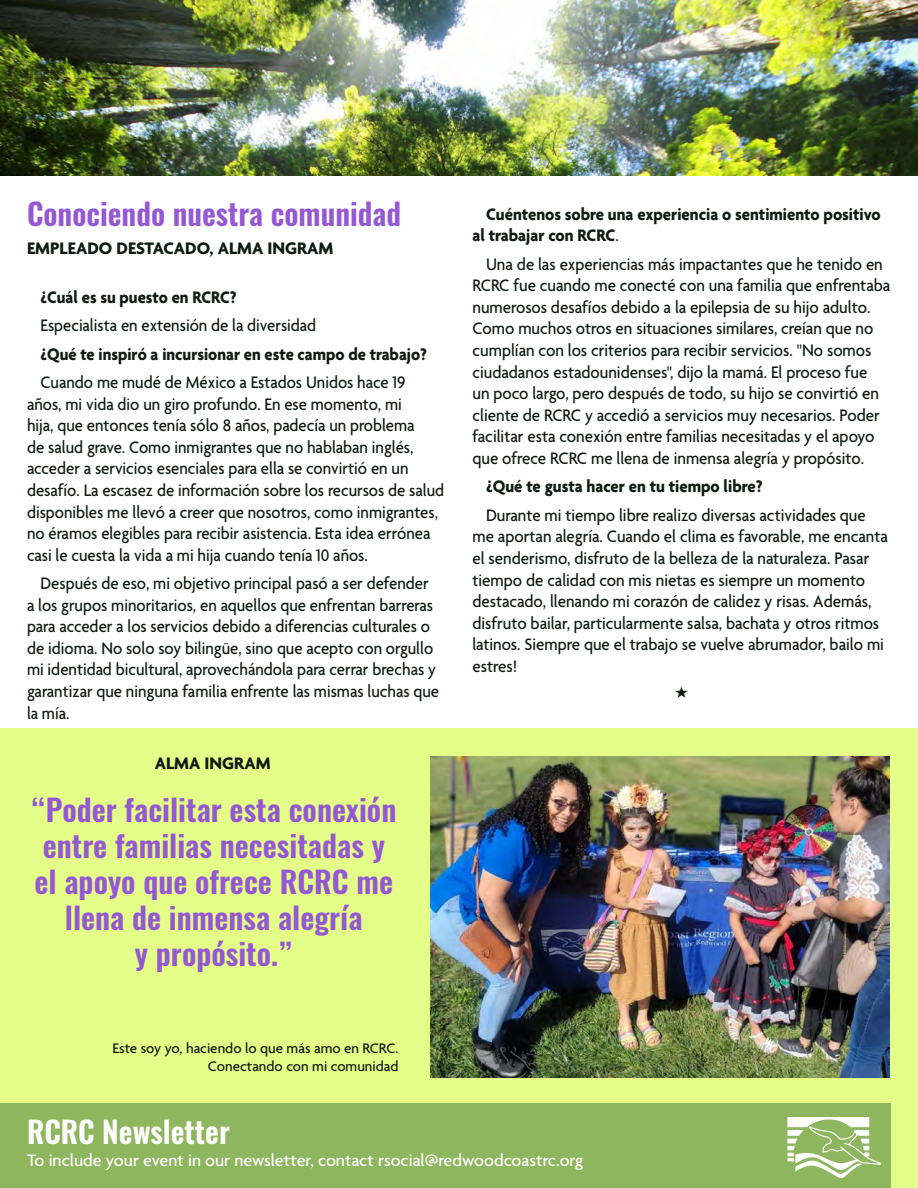
<style>
.page{position:relative;width:918px;height:1188px;background:#fff}
.page>*{position:absolute;margin:0;border:0;box-sizing:border-box;transform-origin:0 0}
.t1{font:600 30px/36px "Oswald";color:#9558d3;text-align:center}
.t2{font:600 30px "Oswald";color:#fff}
.t3{font:500 18px/21.6px "Agenda";color:#111913;scale:.94 1}
.t4{font:500 18px/21.6px "Agenda";color:#111913;scale:.93 1}
.t5{font:700 18px/21.6px "Agenda";color:#111913;scale:.94 1}
.t6{font:700 18px "Agenda";color:#111913;scale:.93 1}
.t7{font:500 18px "Agenda";color:#fff}
.t8{font:700 18px "Agenda";color:#111913}
.t9{font:500 15px/18px "Agenda";color:#111913;text-align:right}
.s1{font-weight:500}
</style>
<div class="page">
<img style="left:0;top:0;width:918px;height:176px">
<div style="left:0;top:728px;width:918px;height:460px;background:#e4fd89"></div>
<img style="left:430px;top:756px;width:460px;height:322px">
<div style="left:0;top:1104px;width:891px;height:84px;background:#8eb65e"></div>
<svg style="left:787px;top:1117px;width:94px;height:61px"></svg>
<h1 class="t1" style="left:27px;top:197px;width:376px">Conociendo nuestra comunidad</h1>
<p class="t8" style="left:27px;top:239px;width:308px">EMPLEADO DESTACADO, ALMA INGRAM</p>
<p class="t6" style="left:40px;top:287px;width:212px">¿Cuál es su puesto en RCRC?</p>
<p class="t4" style="left:40px;top:316px;width:298px">Especialista en extensión de la diversidad</p>
<p class="t6" style="left:40px;top:344px;width:417px">¿Qué te inspiró a incursionar en este campo de trabajo?</p>
<p class="t4" style="left:27px;top:372px;width:450px;text-indent:13px">Cuando me mudé de México a Estados Unidos hace 19 años, mi vida dio un giro profundo. En ese momento, mi<br>hija, que entonces tenía sólo 8 años, padecía un problema<br>de salud grave. Como inmigrantes que no hablaban inglés, acceder a servicios esenciales para ella se convirtió en un desafío. La escasez de información sobre los recursos de salud disponibles me llevó a creer que nosotros, como inmigrantes, no éramos elegibles para recibir asistencia. Esta idea errónea casi le cuesta la vida a mi hija cuando tenía 10 años.</p>
<p class="t4" style="left:27px;top:574px;width:445px;text-indent:13px">Después de eso, mi objetivo principal pasó a ser defender a los grupos minoritarios, en aquellos que enfrentan barreras para acceder a los servicios debido a diferencias culturales o de idioma. No solo soy bilingüe, sino que acepto con orgullo mi identidad bicultural, aprovechándola para cerrar brechas y garantizar que ninguna familia enfrente las mismas luchas que la mía.</p>
<p class="t8" style="left:155px;top:754px;width:117px">ALMA INGRAM</p>
<h1 class="t1" style="left:31px;top:793px;width:367px">“Poder facilitar esta conexión entre familias necesitadas y el apoyo que ofrece RCRC me llena de inmensa alegría<br>y propósito.”</h1>
<p class="t9" style="left:112px;top:1040px;width:288px">Este soy yo, haciendo lo que más amo en RCRC.<br>Conectando con mi comunidad</p>
<p class="t5" style="left:472px;top:204px;width:436px;text-indent:14px">Cuéntenos sobre una experiencia o sentimiento positivo al trabajar con RCRC<span class="s1">.</span></p>
<p class="t3" style="left:472px;top:254px;width:446px;text-indent:14px">Una de las experiencias más impactantes que he tenido en RCRC fue cuando me conecté con una familia que enfrentaba numerosos desafíos debido a la epilepsia de su hijo adulto.<br>Como muchos otros en situaciones similares, creían que no cumplían con los criterios para recibir servicios. "No somos ciudadanos estadounidenses", dijo la mamá. El proceso fue<br>un poco largo, pero después de todo, su hijo se convirtió en cliente de RCRC y accedió a servicios muy necesarios. Poder facilitar esta conexión entre familias necesitadas y el apoyo que ofrece RCRC me llena de inmensa alegría y propósito.</p>
<p class="t5" style="left:486px;top:477px;width:296px">¿Qué te gusta hacer en tu tiempo libre?</p>
<p class="t3" style="left:472px;top:505px;width:443px;text-indent:14px">Durante mi tiempo libre realizo diversas actividades que me aportan alegría. Cuando el clima es favorable, me encanta el senderismo, disfruto de la belleza de la naturaleza. Pasar tiempo de calidad con mis nietas es siempre un momento destacado, llenando mi corazón de calidez y risas. Además, disfruto bailar, particularmente salsa, bachata y otros ritmos latinos. Siempre que el trabajo se vuelve abrumador, bailo mi estres!</p>
<h1 class="t2" style="left:27px;top:1111px;width:204px">RCRC Newsletter</h1>
<p class="t7" style="left:27px;top:1150px;width:558px">To include your event in our newsletter, contact rsocial@redwoodcoastrc.org</p>
</div>
